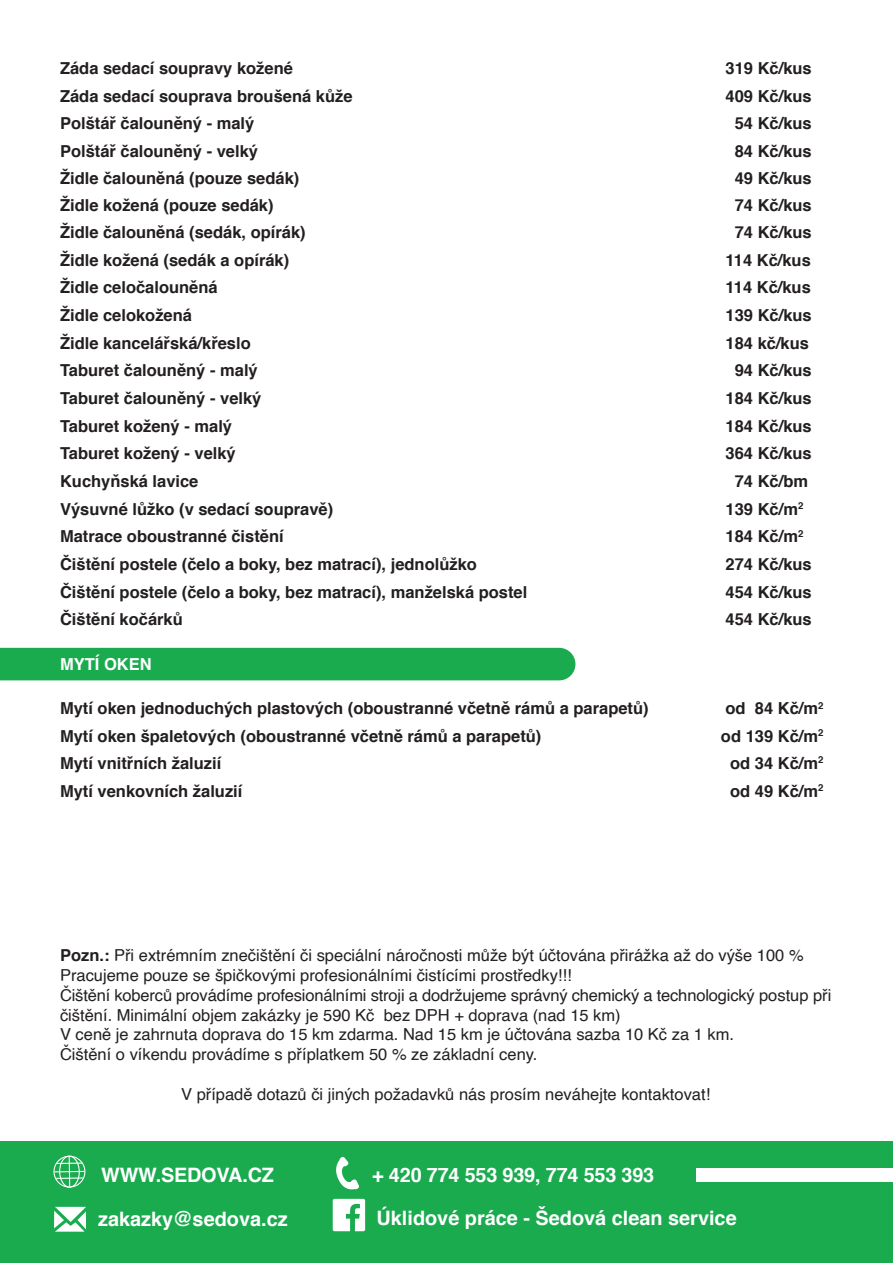
<style>
.page{position:relative;width:893px;height:1263px;background:#fff}
.page>*{position:absolute;margin:0;border:0;box-sizing:border-box;transform-origin:0 0}
.t1{font:700 19.8px "Helvetica";color:#fff}
.t2{font:700 16.5px "Helvetica";color:#231f20}
.t3{font:16.5px/19.8px "Helvetica";color:#231f20}
.t4{font:700 16.5px "Helvetica";color:#fff}
.s1{font-weight:700}
</style>
<div class="page">
<div style="left:0;top:648px;width:575px;height:32px;background:#1aab4f"></div>
<div style="left:0;top:1142px;width:893px;height:121px;background:#1aab4f"></div>
<svg style="left:53px;top:1156px;width:32px;height:31px"></svg>
<svg style="left:336px;top:1156px;width:23px;height:33px"></svg>
<svg style="left:333px;top:1199px;width:32px;height:32px"></svg>
<div style="left:696px;top:1168px;width:197px;height:14px;background:#fff"></div>
<svg style="left:54px;top:1207px;width:32px;height:25px"></svg>
<p class="t2" style="left:60px;top:55px;width:234px">Záda sedací soupravy kožené</p>
<p class="t2" style="left:726px;top:55px;width:88px">319 Kč/kus</p>
<p class="t2" style="left:60px;top:83px;width:294px">Záda sedací souprava broušená kůže</p>
<p class="t2" style="left:726px;top:83px;width:88px">409 Kč/kus</p>
<p class="t2" style="left:60px;top:110px;width:196px">Polštář čalouněný - malý</p>
<p class="t2" style="left:735px;top:110px;width:79px">54 Kč/kus</p>
<p class="t2" style="left:60px;top:138px;width:200px">Polštář čalouněný - velký</p>
<p class="t2" style="left:735px;top:138px;width:79px">84 Kč/kus</p>
<p class="t2" style="left:60px;top:165px;width:241px">Židle čalouněná (pouze sedák)</p>
<p class="t2" style="left:735px;top:165px;width:79px">49 Kč/kus</p>
<p class="t2" style="left:60px;top:192px;width:215px">Židle kožená (pouze sedák)</p>
<p class="t2" style="left:735px;top:192px;width:79px">74 Kč/kus</p>
<p class="t2" style="left:60px;top:219px;width:247px">Židle čalouněná (sedák, opírák)</p>
<p class="t2" style="left:735px;top:219px;width:79px">74 Kč/kus</p>
<p class="t2" style="left:60px;top:247px;width:231px">Židle kožená (sedák a opírák)</p>
<p class="t2" style="left:726px;top:247px;width:87px">114 Kč/kus</p>
<p class="t2" style="left:60px;top:274px;width:159px">Židle celočalouněná</p>
<p class="t2" style="left:726px;top:274px;width:87px">114 Kč/kus</p>
<p class="t2" style="left:60px;top:302px;width:134px">Židle celokožená</p>
<p class="t2" style="left:726px;top:302px;width:88px">139 Kč/kus</p>
<p class="t2" style="left:60px;top:330px;width:192px">Židle kancelářská/křeslo</p>
<p class="t2" style="left:726px;top:330px;width:85px">184 kč/kus</p>
<p class="t2" style="left:60px;top:357px;width:199px">Taburet čalouněný - malý</p>
<p class="t2" style="left:735px;top:357px;width:79px">94 Kč/kus</p>
<p class="t2" style="left:60px;top:385px;width:203px">Taburet čalouněný - velký</p>
<p class="t2" style="left:726px;top:385px;width:88px">184 Kč/kus</p>
<p class="t2" style="left:60px;top:412px;width:174px">Taburet kožený - malý</p>
<p class="t2" style="left:726px;top:412px;width:88px">184 Kč/kus</p>
<p class="t2" style="left:60px;top:440px;width:177px">Taburet kožený - velký</p>
<p class="t2" style="left:726px;top:440px;width:88px">364 Kč/kus</p>
<p class="t2" style="left:60px;top:468px;width:140px">Kuchyňská lavice</p>
<p class="t2" style="left:735px;top:468px;width:75px">74 Kč/bm</p>
<p class="t2" style="left:60px;top:495px;width:275px">Výsuvné lůžko (v sedací soupravě)</p>
<p class="t2" style="left:726px;top:495px;width:79px">139 Kč/m<sup>2</sup></p>
<p class="t2" style="left:60px;top:523px;width:225px">Matrace oboustranné čistění</p>
<p class="t2" style="left:726px;top:523px;width:79px">184 Kč/m<sup>2</sup></p>
<p class="t2" style="left:60px;top:551px;width:418px">Čištění postele (čelo a boky, bez matrací), jednolůžko</p>
<p class="t2" style="left:726px;top:551px;width:88px">274 Kč/kus</p>
<p class="t2" style="left:60px;top:578px;width:469px">Čištění postele (čelo a boky, bez matrací), manželská postel</p>
<p class="t2" style="left:726px;top:578px;width:88px">454 Kč/kus</p>
<p class="t2" style="left:60px;top:606px;width:124px">Čištění kočárků</p>
<p class="t2" style="left:726px;top:606px;width:88px">454 Kč/kus</p>
<p class="t4" style="left:60px;top:651px;width:93px">MYTÍ OKEN</p>
<p class="t2" style="left:60px;top:695px;width:590px">Mytí oken jednoduchých plastových (oboustranné včetně rámů a parapetů)</p>
<p class="t2" style="left:726px;top:695px;width:99px">od 84 Kč/m<sup>2</sup></p>
<p class="t2" style="left:60px;top:722px;width:483px">Mytí oken špaletových (oboustranné včetně rámů a parapetů)</p>
<p class="t2" style="left:721px;top:722px;width:104px">od 139 Kč/m<sup>2</sup></p>
<p class="t2" style="left:60px;top:750px;width:163px">Mytí vnitřních žaluzií</p>
<p class="t2" style="left:730px;top:750px;width:95px">od 34 Kč/m<sup>2</sup></p>
<p class="t2" style="left:60px;top:777px;width:184px">Mytí venkovních žaluzií</p>
<p class="t2" style="left:730px;top:777px;width:95px">od 49 Kč/m<sup>2</sup></p>
<p class="t3" style="left:60px;top:946px;width:745px"><span class="s1">Pozn.:</span> Při extrémním znečištění či speciální náročnosti může být účtována přirážka až do výše 100 %</p>
<p class="t3" style="left:60px;top:966px;width:513px">Pracujeme pouze se špičkovými profesionálními čistícími prostředky!!!</p>
<p class="t3" style="left:60px;top:985px;width:773px">Čištění koberců provádíme profesionálními stroji a dodržujeme správný chemický a technologický postup při čištění. Minimální objem zakázky je 590 Kč bez DPH + doprava (nad 15 km)</p>
<p class="t3" style="left:60px;top:1025px;width:676px">V ceně je zahrnuta doprava do 15 km zdarma. Nad 15 km je účtována sazba 10 Kč za 1 km.</p>
<p class="t3" style="left:60px;top:1045px;width:479px">Čištění o víkendu provádíme s příplatkem 50 % ze základní ceny.</p>
<p class="t3" style="left:181px;top:1084px;width:531px">V případě dotazů či jiných požadavků nás prosím neváhejte kontaktovat!</p>
<p class="t1" style="left:101px;top:1159px;width:174px">WWW.SEDOVA.CZ</p>
<p class="t1" style="left:98px;top:1202px;width:191px">zakazky@sedova.cz</p>
<p class="t1" style="left:372px;top:1159px;width:284px">+ 420 774 553 939, 774 553 393</p>
<p class="t1" style="left:377px;top:1202px;width:362px">Úklidové práce - Šedová clean service</p>
</div>
